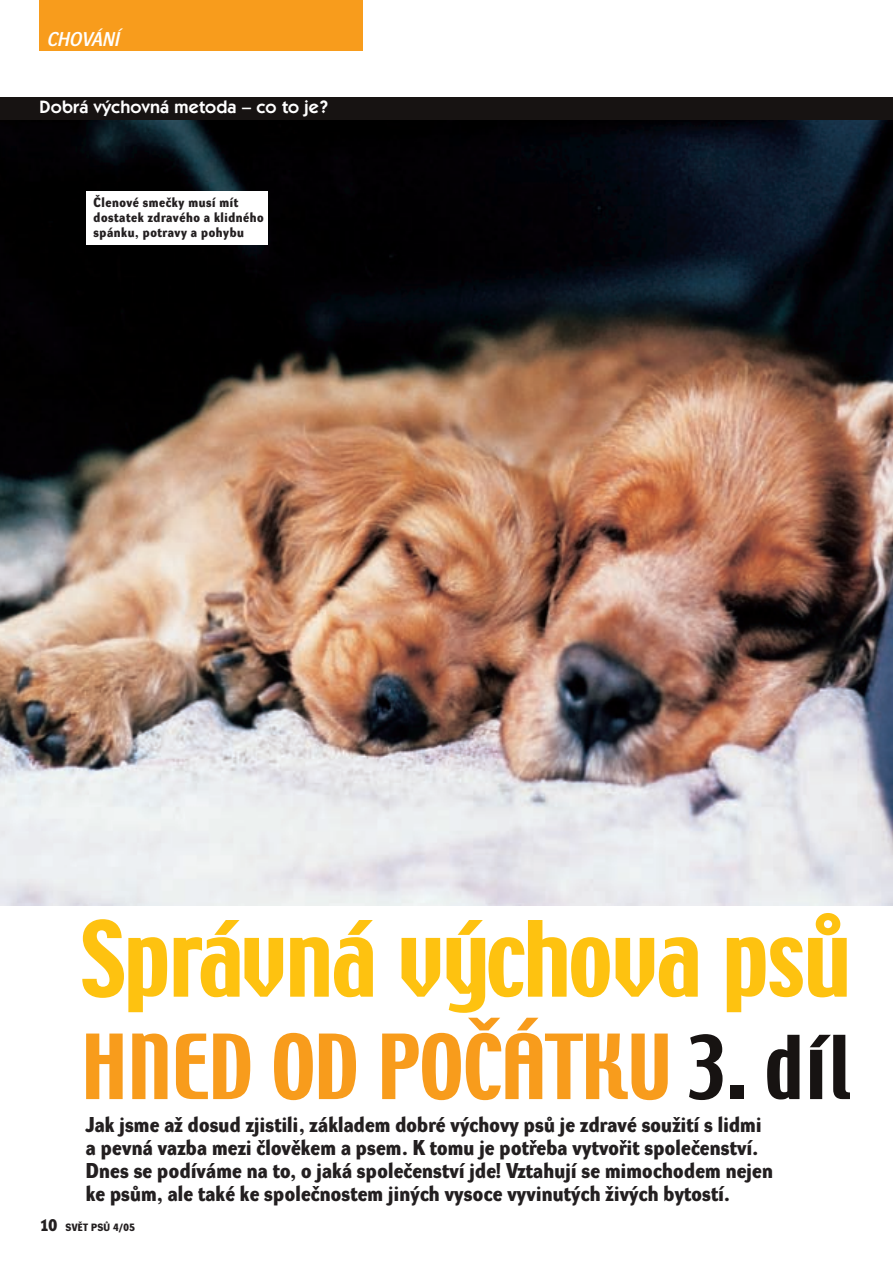
<style>
.page{position:relative;width:893px;height:1263px;background:#fff}
.page>*{position:absolute;margin:0;border:0;box-sizing:border-box;transform-origin:0 0}
.t1{font:93px "Techno CE";letter-spacing:-.01em;color:#fec210}
.t2{font:79.5px "Techno CE";letter-spacing:-.015em;color:#f89c1c}
.t3{font:21px/23px "Dynamo DB";letter-spacing:.01em;color:#231f20}
.t4{font:19.5px "Dynamo D Italic D";letter-spacing:.01em;color:#fff}
.t5{font:600 18px "Itc Kabel CE";letter-spacing:.01em;color:#fff}
.t6{font:13.2px/14.9px "Dynamo DB";letter-spacing:.045em;color:#231f20}
.t7{font:10.35px "Dynamo DB";letter-spacing:.03em;color:#231f20}
.s1{font-size:78px;color:#171312}
.s2{font-size:16.5px}
</style>
<div class="page">
<img style="left:0;top:0;width:892px;height:906px">
<p class="t4" style="left:47px;top:32px;width:74px">CHOVÁNÍ</p>
<p class="t5" style="left:40px;top:101px;width:290px">Dobrá v˘chovná metoda – co to je?</p>
<p class="t6" style="left:94px;top:197px;width:172px">âlenové smeãky musí mít dostatek zdravého a klidného spánku, potravy a pohybu</p>
<h1 class="t1" style="left:81px;top:920px;width:770px">Správná výchova psů</h1>
<h2 class="t2" style="left:81px;top:1033px;width:771px">HNED OD POČÁTKU <span class="s1">3. díl</span></h2>
<p class="t3" style="left:86px;top:1115px;width:688px">Jak jsme aÏ dosud zjistili, základem dobré v˘chovy psÛ je zdravé souÏití s lidmi a pevná vazba mezi ãlovûkem a psem. K tomu je potfieba vytvofiit spoleãenství.<br>Dnes se podíváme na to, o jaká spoleãenství jde! Vztahují se mimochodem nejen ke psÛm, ale také ke spoleãnostem jin˘ch vysoce vyvinut˘ch Ïiv˘ch bytostí.</p>
<p class="t7" style="left:40px;top:1223px;width:97px"><span class="s2">10</span> SVùT PSÒ 4/05</p>
</div>
